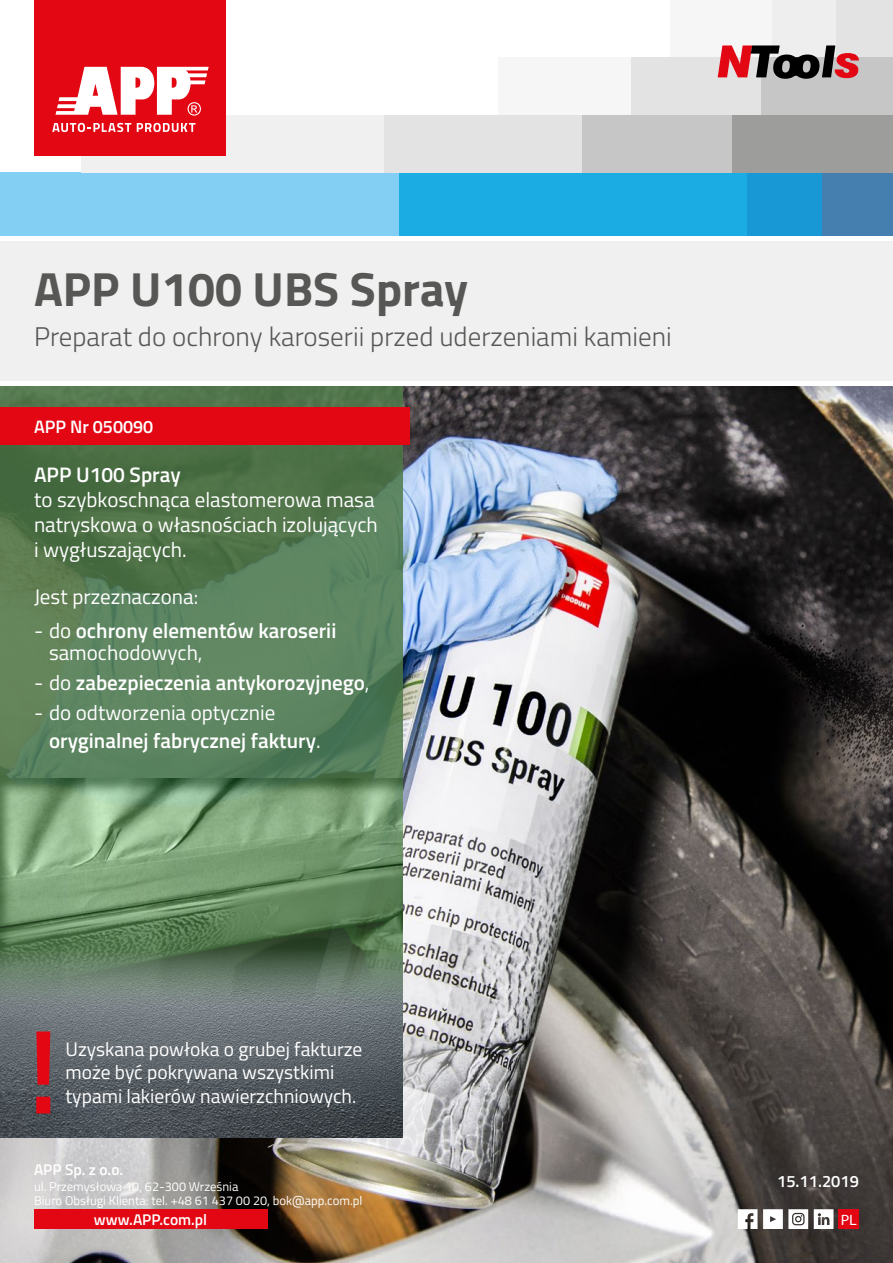
<style>
.page{position:relative;width:893px;height:1263px;background:#fff}
.page>*{position:absolute;margin:0;border:0;box-sizing:border-box;transform-origin:0 0}
.t1{font:700 48px "Titillium";color:#575756}
.t2{font:300 27px "Titillium";color:#575756}
.t3{font:600 21px/22.5px "Titillium";color:#fff}
.t4{font:21px/25.2px "Titillium";color:#fff}
.t5{font:19.5px/23.4px "Titillium";color:#fff}
.t6{font:600 18px "Titillium";color:#fff}
.t7{font:600 16.5px "Titillium";color:#fff}
.t8{font:600 15.45px "Titillium";color:#fff}
.t9{font:semi-expanded 15px "Myriad Pro";color:#fff}
.t10{font:12.75px/14.1px "Titillium";color:#fff}
.s1{font-weight:400}
</style>
<div class="page">
<div style="left:727px;top:172px;width:97px;height:64px;background:#1899d6"></div>
<div style="left:398px;top:172px;width:348px;height:64px;background:#1cace4"></div>
<div style="left:0;top:172px;width:399px;height:64px;background:#83cff4"></div>
<div style="left:830px;top:0;width:63px;height:57px;background:#e3e3e3"></div>
<div style="left:746px;top:0;width:90px;height:57px;background:#eee"></div>
<div style="left:670px;top:0;width:101px;height:57px;background:#f6f6f6"></div>
<div style="left:761px;top:57px;width:132px;height:58px;background:#c6c6c6"></div>
<div style="left:629px;top:57px;width:132px;height:58px;background:#e3e3e3"></div>
<div style="left:499px;top:57px;width:132px;height:58px;background:#f6f6f6"></div>
<div style="left:822px;top:172px;width:71px;height:64px;background:#447faf"></div>
<div style="left:732px;top:115px;width:161px;height:57px;background:#9d9d9c"></div>
<div style="left:383px;top:115px;width:205px;height:57px;background:#e3e3e3"></div>
<div style="left:81px;top:115px;width:302px;height:57px;background:#f0f0f0"></div>
<div style="left:583px;top:115px;width:149px;height:57px;background:#c6c6c6"></div>
<div style="left:35px;top:0;width:191px;height:156px;background:#e30613"></div>
<svg style="left:52px;top:123px;width:79px;height:9px"></svg>
<svg style="left:137px;top:123px;width:58px;height:9px"></svg>
<svg style="left:55px;top:67px;width:154px;height:49px"></svg>
<img style="left:0;top:386px;width:893px;height:877px">
<svg style="left:0;top:386px;width:403px;height:392px;background:#577b55"></svg>
<div style="left:0;top:778px;width:404px;height:245px;background:#3c5c37;opacity:.75"></div>
<div style="left:0;top:236px;width:893px;height:146px;background:#f0f0f0"></div>
<hr style="left:0;top:236px;width:893px;height:4px;background:#fff">
<div style="left:0;top:407px;width:409px;height:37px;background:#e30613"></div>
<svg style="left:718px;top:45px;width:141px;height:34px"></svg>
<svg style="left:738px;top:1209px;width:19px;height:20px"></svg>
<svg style="left:763px;top:1209px;width:45px;height:20px"></svg>
<svg style="left:814px;top:1209px;width:19px;height:20px"></svg>
<div style="left:34px;top:1209px;width:233px;height:20px;background:#e30613"></div>
<div style="left:838px;top:1209px;width:21px;height:20px;background:#e30613"></div>
<img style="left:0;top:908px;width:403px;height:229px">
<svg style="left:36px;top:1031px;width:14px;height:82px"></svg>
<h1 class="t1" style="left:34px;top:252px;width:436px">APP U100 UBS Spray</h1>
<p class="t2" style="left:34px;top:317px;width:639px">Preparat do ochrony karoserii przed uderzeniami kamieni</p>
<p class="t6" style="left:34px;top:413px;width:121px">APP Nr 050090</p>
<p class="t3" style="left:34px;top:462px;width:148px">APP U100 Spray</p>
<p class="t4" style="left:34px;top:486px;width:345px">to szybkoschnąca elastomerowa masa natryskowa o własnościach izolujących i wygłuszających.</p>
<p class="t4" style="left:34px;top:583px;width:166px">Jest przeznaczona:</p>
<p class="t3" style="left:49px;top:618px;width:289px;text-indent:-15px"><span class="s1">- do</span> ochrony elementów karoserii <span class="s1">samochodowych,</span></p>
<p class="t3" style="left:34px;top:671px;width:337px"><span class="s1">- do</span> zabezpieczenia antykorozyjnego<span class="s1">,</span></p>
<p class="t3" style="left:49px;top:698px;width:273px;line-height:27px;text-indent:-15px"><span class="s1">- do odtworzenia optycznie </span>oryginalnej fabrycznej faktury<span class="s1">.</span></p>
<p class="t5" style="left:65px;top:1036px;width:298px">Uzyskana powłoka o grubej fakturze może być pokrywana wszystkimi typami lakierów nawierzchniowych.</p>
<p class="t8" style="left:34px;top:1158px;width:91px">APP Sp. z o.o.</p>
<p class="t10" style="left:34px;top:1179px;width:330px">ul. Przemysłowa 10, 62-300 Września<br>Biuro Obsługi Klienta: tel. +48 61 437 00 20, bok@app.com.pl</p>
<p class="t8" style="left:94px;top:1208px;width:115px">www.APP.com.pl</p>
<p class="t9" style="left:841px;top:1210px;width:18px">PL</p>
<p class="t7" style="left:777px;top:1169px;width:83px">15.11.2019</p>
</div>
